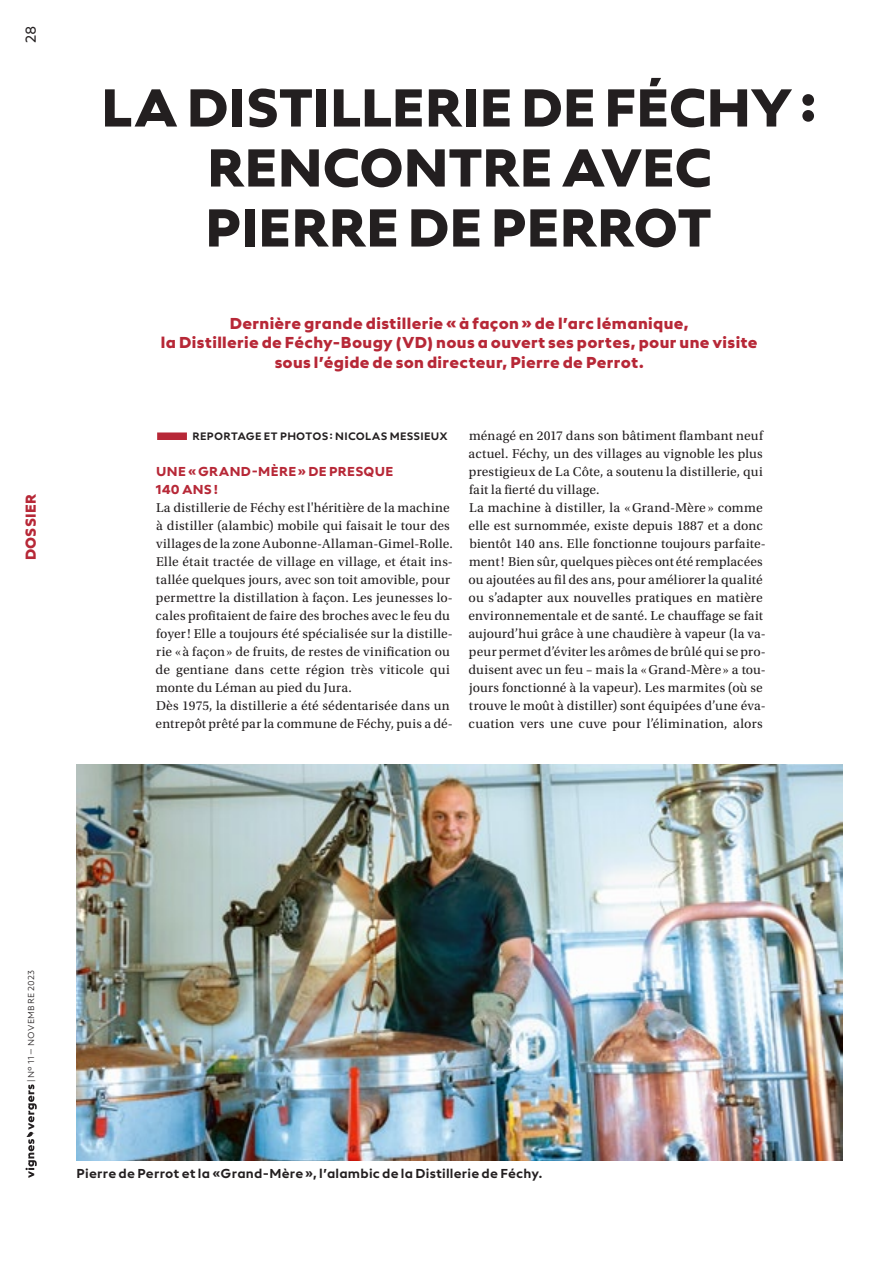
<style>
.page{position:relative;width:893px;height:1263px;background:#fff}
.page>*{position:absolute;margin:0;border:0;box-sizing:border-box;transform-origin:0 0}
.t1{font:55.5px/60px "neue Radial A Black";letter-spacing:-.005em;color:#231f20;text-align:center}
.t2{font:16.5px/19.5px "neue Radial A Black";letter-spacing:.02em;color:#b72837;text-align:center}
.t3{font:15px "neue Radial A Black";letter-spacing:.015em;color:#b72837}
.t4{font:15px "neue Radial A Regular";color:#231f20}
.t5{font:13.5px/18px "Utopia Std";letter-spacing:.015em;color:#231f20}
.t6{font:13.5px "neue Radial A Bold";letter-spacing:.015em;color:#231f20}
.t7{font:700 13.5px/18px "neue Radial A Extra";letter-spacing:.02em;color:#b72837}
.t8{font:11.25px "neue Radial A Bold";letter-spacing:.02em;color:#231f20}
.t9{font:9px "neue Radial A Light";letter-spacing:.045em;color:#231f20}
</style>
<div class="page">
<div style="left:157px;top:432px;width:30px;height:8px;background:#b72837"></div>
<img style="left:77px;top:764px;width:765px;height:396px">
<svg style="left:26px;top:1084px;width:11px;height:94px"></svg>
<p class="t4" style="left:22px;top:43px;width:19px;rotate:-90deg">28</p>
<p class="t3" style="left:22px;top:560px;width:68px;rotate:-90deg">DOSSIER</p>
<h1 class="t1" style="left:101px;top:77px;width:717px">LA DISTILLERIE DE FÉCHY:<br>RENCONTRE AVEC<br>PIERRE DE PERROT</h1>
<p class="t2" style="left:161px;top:313px;width:598px">Dernière grande distillerie «à façon» de l’arc lémanique,<br>la Distillerie de Féchy-Bougy (VD) nous a ouvert ses portes, pour une visite sous l’égide de son directeur, Pierre de Perrot.</p>
<p class="t8" style="left:192px;top:429px;width:257px">REPORTAGE ET PHOTOS: NICOLAS MESSIEUX</p>
<p class="t7" style="left:156px;top:462px;width:239px">UNE «GRAND-MÈRE» DE PRESQUE<br>140 ANS!</p>
<p class="t5" style="left:156px;top:499px;width:299px">La distillerie de Féchy est l'héritière de la machine à distiller (alambic) mobile qui faisait le tour des villages de la zone Aubonne-Allaman-Gimel-Rolle.<br>Elle était tractée de village en village, et était ins&shy;tallée quelques jours, avec son toit amovible, pour permettre la distillation à façon. Les jeunesses lo&shy;cales profitaient de faire des broches avec le feu du foyer! Elle a toujours été spécialisée sur la distille&shy;rie « à façon» de fruits, de restes de vinification ou de gentiane dans cette région très viticole qui monte du Léman au pied du Jura.<br>Dès 1975, la distillerie a été sédentarisée dans un entrepôt prêté par la commune de Féchy, puis a dé-</p>
<p class="t5" style="left:469px;top:427px;width:299px">ménagé en 2017 dans son bâtiment flambant neuf actuel. Féchy, un des villages au vignoble les plus prestigieux de La Côte, a soutenu la distillerie, qui fait la fierté du village.<br>La machine à distiller, la «Grand-Mère » comme elle est surnommée, existe depuis 1887 et a donc bientôt 140 ans. Elle fonctionne toujours parfaite&shy;ment! Bien sûr, quelques pièces ont été remplacées ou ajoutées au fil des ans, pour améliorer la qualité ou s’adapter aux nouvelles pratiques en matière environnementale et de santé. Le chauffage se fait aujourd’hui grâce à une chaudière à vapeur (la va&shy;peur permet d’éviter les arômes de brûlé qui se pro&shy;duisent avec un feu – mais la «Grand-Mère » a tou&shy;jours fonctionné à la vapeur). Les marmites (où se trouve le moût à distiller) sont équipées d’une éva&shy;cuation vers une cuve pour l’élimination, alors</p>
<p class="t9" style="left:26px;top:1082px;width:114px;rotate:-90deg">| Nº 11 – NOVEMBRE 2023</p>
<p class="t6" style="left:77px;top:1165px;width:468px">Pierre de Perrot et la «Grand-Mère», l’alambic de la Distillerie de Féchy.</p>
</div>
